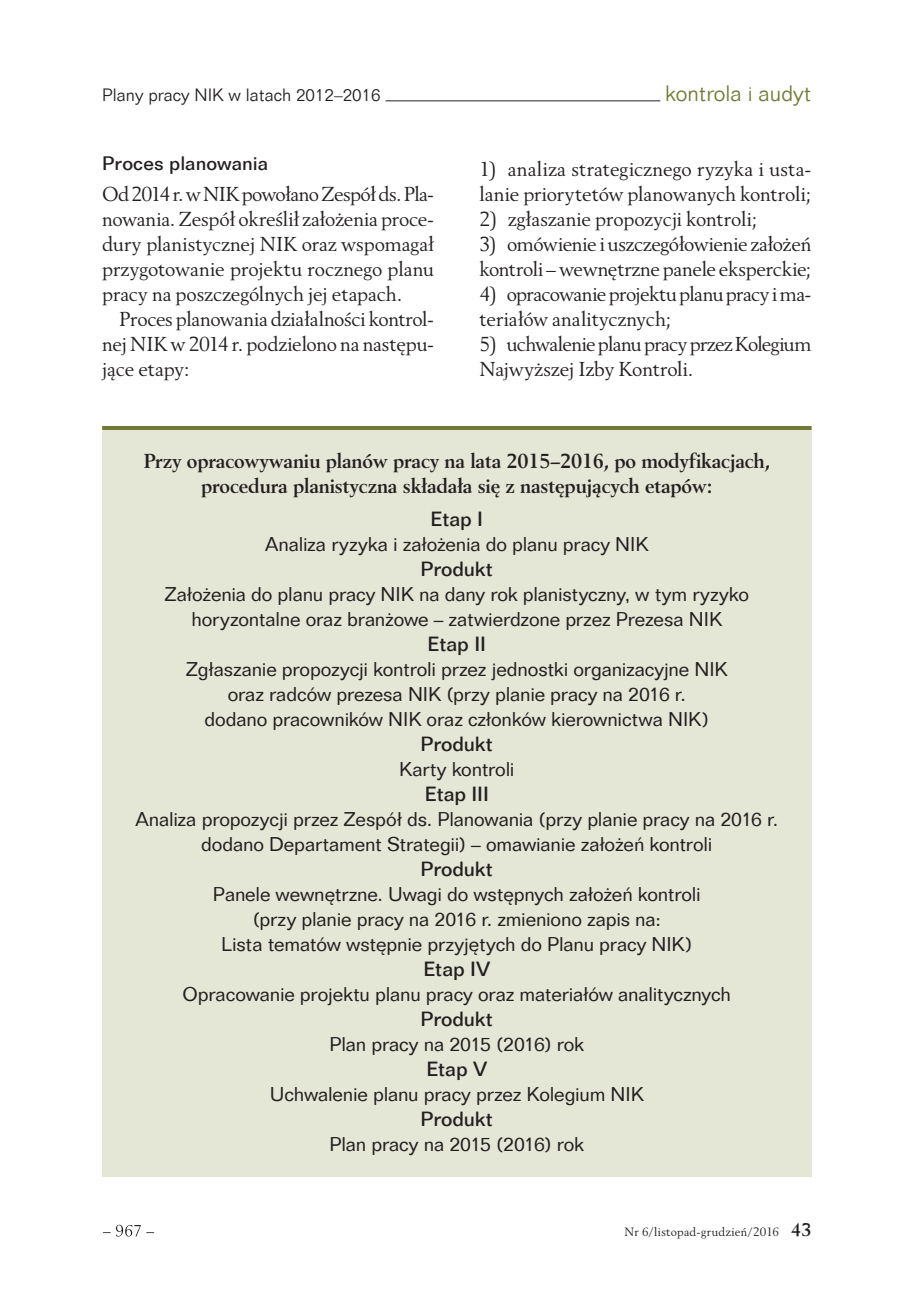
<style>
.page{position:relative;width:908px;height:1293px;background:#fff}
.page>*{position:absolute;margin:0;border:0;box-sizing:border-box;transform-origin:0 0}
.t1{font:300 21.8px "Folio TL";color:#727a34}
.t2{font:20px/25px "Revival 565 BT";letter-spacing:-.01em;color:#231f20}
.t3{font:700 20px/25px "Revival 565 BT";letter-spacing:-.01em;color:#231f20;text-align:center}
.t4{font:500 20px "Folio TL";letter-spacing:-.015em;color:#231f20}
.t5{font:19.4px/25px "Folio TL";letter-spacing:-.01em;color:#231f20;text-align:center}
.t6{font:500 19px "Folio TL";color:#231f20}
.t7{font:300 17.4px "Folio TL";color:#231f20}
.t8{font:12px "Revival 565 BT";letter-spacing:.02em;color:#231f20}
.s1{font-weight:700;font-size:18px}
</style>
<div class="page">
<svg style="left:103px;top:1224px;width:51px;height:12px"></svg>
<hr style="left:385px;top:100px;width:275px;height:1px;background:#231f20">
<div style="left:102px;top:426px;width:709px;height:750px;background:#e5e7d6"></div>
<hr style="left:102px;top:426px;width:709px;height:4px;background:#727a34">
<p class="t7" style="left:102px;top:83px;width:280px">Plany pracy NIK w latach 2012–2016</p>
<p class="t1" style="left:664px;top:79px;width:148px">kontrola i audyt</p>
<p class="t6" style="left:102px;top:150px;width:167px">Proces planowania</p>
<p class="t2" style="left:102px;top:182px;width:333px;text-align:justify">Od 2014 r. w NIK powołano Zespół ds. Pla&shy;nowania. Zespół określił założenia proce&shy;dury planistycznej NIK oraz wspomagał przygotowanie projektu rocznego planu pracy na poszczególnych jej etapach.</p>
<p class="t2" style="left:102px;top:307px;width:333px;text-align:justify;text-indent:17px">Proces planowania działalności kontrol&shy;nej NIK w 2014 r. podzielono na następu&shy;jące etapy:</p>
<p class="t2" style="left:479px;top:157px;width:333px">1) analiza strategicznego ryzyka i usta&shy;lanie priorytetów planowanych kontroli;</p>
<p class="t2" style="left:479px;top:207px;width:279px">2) zgłaszanie propozycji kontroli;</p>
<p class="t2" style="left:479px;top:232px;width:333px">3) omówienie i uszczegółowienie założeń kontroli – wewnętrzne panele eksperckie;</p>
<p class="t2" style="left:479px;top:282px;width:333px">4) opracowanie projektu planu pracy i ma&shy;teriałów analitycznych;</p>
<p class="t2" style="left:479px;top:332px;width:333px">5) uchwalenie planu pracy przez Kolegium<br>Najwyższej Izby Kontroli.</p>
<p class="t3" style="left:143px;top:449px;width:628px">Przy opracowywaniu planów pracy na lata 2015–2016, po modyfikacjach, procedura planistyczna składała się z następujących etapów:</p>
<p class="t4" style="left:430px;top:505px;width:54px">Etap I</p>
<p class="t5" style="left:265px;top:531px;width:385px">Analiza ryzyka i założenia do planu pracy NIK</p>
<p class="t4" style="left:420px;top:555px;width:74px">Produkt</p>
<p class="t5" style="left:164px;top:581px;width:585px">Założenia do planu pracy NIK na dany rok planistyczny, w tym ryzyko horyzontalne oraz branżowe – zatwierdzone przez Prezesa NIK</p>
<p class="t4" style="left:427px;top:630px;width:60px">Etap II</p>
<p class="t5" style="left:186px;top:656px;width:543px">Zgłaszanie propozycji kontroli przez jednostki organizacyjne NIK oraz radców prezesa NIK (przy planie pracy na 2016 r.<br>dodano pracowników NIK oraz członków kierownictwa NIK)</p>
<p class="t4" style="left:420px;top:730px;width:74px">Produkt</p>
<p class="t5" style="left:399px;top:756px;width:117px">Karty kontroli</p>
<p class="t4" style="left:424px;top:780px;width:66px">Etap III</p>
<p class="t5" style="left:135px;top:806px;width:644px">Analiza propozycji przez Zespół ds. Planowania (przy planie pracy na 2016 r. dodano Departament Strategii) – omawianie założeń kontroli</p>
<p class="t4" style="left:420px;top:855px;width:74px">Produkt</p>
<p class="t5" style="left:213px;top:881px;width:489px">Panele wewnętrzne. Uwagi do wstępnych założeń kontroli (przy planie pracy na 2016 r. zmieniono zapis na:<br>Lista tematów wstępnie przyjętych do Planu pracy NIK)</p>
<p class="t4" style="left:423px;top:955px;width:68px">Etap IV</p>
<p class="t5" style="left:182px;top:981px;width:549px">Opracowanie projektu planu pracy oraz materiałów analitycznych</p>
<p class="t4" style="left:420px;top:1005px;width:74px">Produkt</p>
<p class="t5" style="left:329px;top:1031px;width:256px">Plan pracy na 2015 (2016) rok</p>
<p class="t4" style="left:426px;top:1055px;width:62px">Etap V</p>
<p class="t5" style="left:269px;top:1081px;width:375px">Uchwalenie planu pracy przez Kolegium NIK</p>
<p class="t4" style="left:420px;top:1105px;width:74px">Produkt</p>
<p class="t5" style="left:329px;top:1131px;width:256px">Plan pracy na 2015 (2016) rok</p>
<p class="t8" style="left:624px;top:1224px;width:188px">Nr 6/listopad-grudzień/2016 <span class="s1">43</span></p>
</div>
